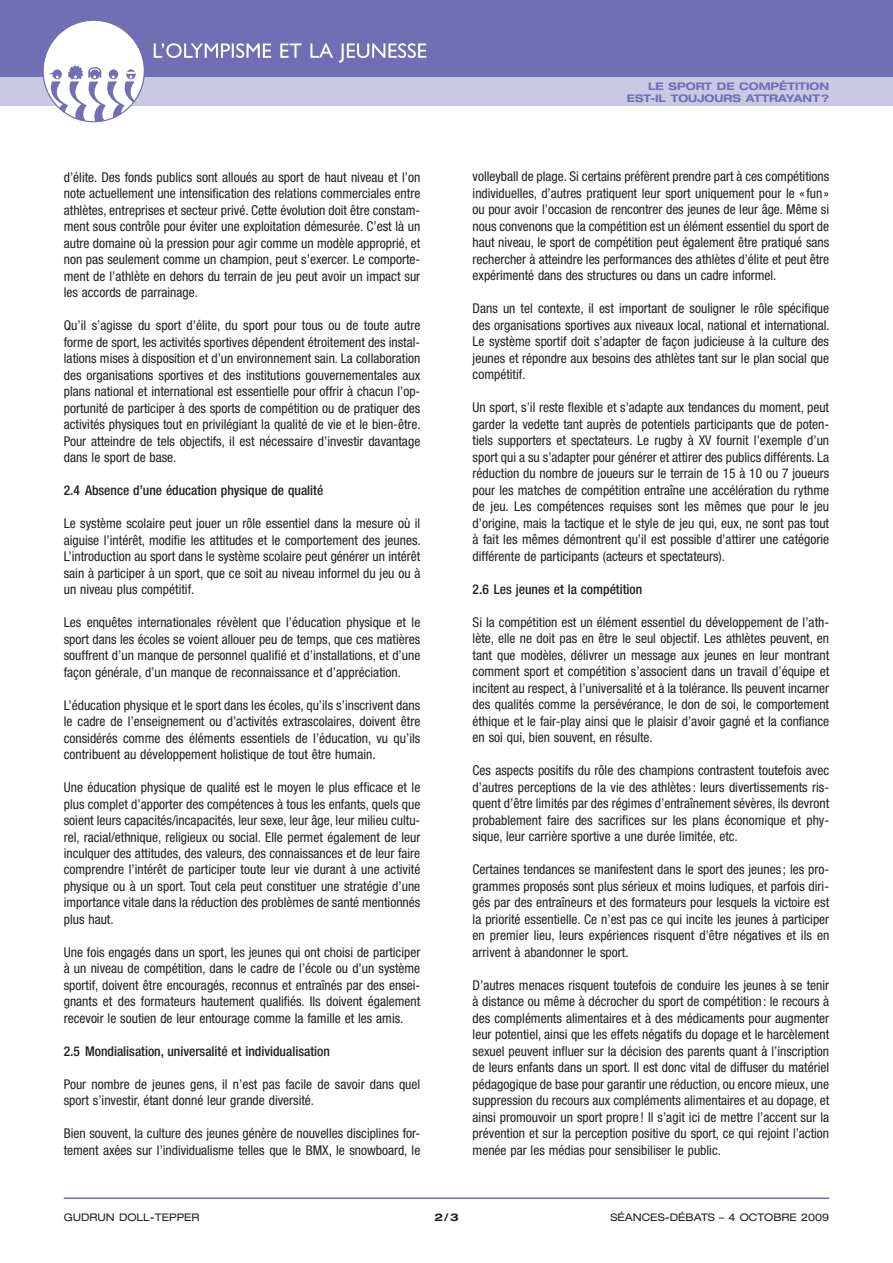
<style>
.page{position:relative;width:893px;height:1263px;background:#fff}
.page>*{position:absolute;margin:0;border:0;box-sizing:border-box;transform-origin:0 0}
.t1{font:condensed 13.5px/16.5px "Helvetica Neue";color:#231f20;text-align:justify}
.t2{font:500 condensed 13.5px "Helvetica Neue";color:#231f20}
.t3{font:expanded 10.5px "Helvetica Neue";color:#231f20}
.t4{font:700 expanded 10.5px "Helvetica Neue";color:#716eb3}
.t5{font:700 expanded 10.5px "Helvetica Neue";color:#231f20}
</style>
<div class="page">
<div style="left:0;top:0;width:893px;height:77px;background:#716eb3"></div>
<div style="left:0;top:77px;width:893px;height:29px;background:#cac8e4"></div>
<svg style="left:154px;top:43px;width:272px;height:20px"></svg>
<div style="left:43px;top:20px;width:101px;height:102px;background:#fff;border-radius:50%"></div>
<svg style="left:47px;top:66px;width:95px;height:56px"></svg>
<hr style="left:64px;top:1197px;width:765px;height:2px;background:#716eb3">
<p class="t1" style="left:64px;top:168px;width:358px">d’élite. Des fonds publics sont alloués au sport de haut niveau et l’on note actuellement une intensification des relations commerciales entre athlètes, entreprises et secteur privé. Cette évolution doit être constam&shy;ment sous contrôle pour éviter une exploitation démesurée. C’est là un autre domaine où la pression pour agir comme un modèle approprié, et non pas seulement comme un champion, peut s’exercer. Le comporte&shy;ment de l’athlète en dehors du terrain de jeu peut avoir un impact sur les accords de parrainage.</p>
<p class="t1" style="left:64px;top:317px;width:358px">Qu’il s’agisse du sport d’élite, du sport pour tous ou de toute autre forme de sport, les activités sportives dépendent étroitement des instal&shy;lations mises à disposition et d’un environnement sain. La collaboration des organisations sportives et des institutions gouvernementales aux plans national et international est essentielle pour offrir à chacun l’op&shy;portunité de participer à des sports de compétition ou de pratiquer des activités physiques tout en privilégiant la qualité de vie et le bien-être.<br>Pour atteindre de tels objectifs, il est nécessaire d’investir davantage dans le sport de base.</p>
<p class="t2" style="left:64px;top:482px;width:261px">2.4 Absence d’une éducation physique de qualité</p>
<p class="t1" style="left:64px;top:515px;width:359px">Le système scolaire peut jouer un rôle essentiel dans la mesure où il aiguise l’intérêt, modifie les attitudes et le comportement des jeunes.<br>L’introduction au sport dans le système scolaire peut générer un intérêt sain à participer à un sport, que ce soit au niveau informel du jeu ou à un niveau plus compétitif.</p>
<p class="t1" style="left:64px;top:614px;width:358px">Les enquêtes internationales révèlent que l’éducation physique et le sport dans les écoles se voient allouer peu de temps, que ces matières souffrent d’un manque de personnel qualifié et d’installations, et d’une façon générale, d’un manque de reconnaissance et d’appréciation.</p>
<p class="t1" style="left:64px;top:696px;width:358px">L’éducation physique et le sport dans les écoles, qu’ils s’inscrivent dans le cadre de l’enseignement ou d’activités extrascolaires, doivent être considérés comme des éléments essentiels de l’éducation, vu qu’ils contribuent au développement holistique de tout être humain.</p>
<p class="t1" style="left:64px;top:779px;width:358px">Une éducation physique de qualité est le moyen le plus efficace et le plus complet d’apporter des compétences à tous les enfants, quels que soient leurs capacités/incapacités, leur sexe, leur âge, leur milieu cultu&shy;rel, racial/ethnique, religieux ou social. Elle permet également de leur inculquer des attitudes, des valeurs, des connaissances et de leur faire comprendre l’intérêt de participer toute leur vie durant à une activité physique ou à un sport. Tout cela peut constituer une stratégie d’une importance vitale dans la réduction des problèmes de santé mentionnés plus haut.</p>
<p class="t1" style="left:64px;top:944px;width:358px">Une fois engagés dans un sport, les jeunes qui ont choisi de participer à un niveau de compétition, dans le cadre de l’école ou d’un système sportif, doivent être encouragés, reconnus et entraînés par des ensei&shy;gnants et des formateurs hautement qualifiés. Ils doivent également recevoir le soutien de leur entourage comme la famille et les amis.</p>
<p class="t2" style="left:64px;top:1043px;width:268px">2.5 Mondialisation, universalité et individualisation</p>
<p class="t1" style="left:64px;top:1076px;width:358px">Pour nombre de jeunes gens, il n’est pas facile de savoir dans quel sport s’investir, étant donné leur grande diversité.</p>
<p class="t1" style="left:64px;top:1125px;width:358px">Bien souvent, la culture des jeunes génère de nouvelles disciplines for&shy;tement axées sur l’individualisme telles que le BMX, le snowboard, le</p>
<p class="t4" style="left:648px;top:80px;width:31px">LE SPOR</p>
<p class="t4" style="left:705px;top:80px;width:22px">T DE</p>
<p class="t4" style="left:739px;top:80px;width:11px">COMP</p>
<p class="t4" style="left:779px;top:80px;width:51px">ÉTITION</p>
<p class="t4" style="left:627px;top:92px;width:61px">EST-IL TOUJOURSA</p>
<p class="t4" style="left:754px;top:92px;width:25px">TTRAYA</p>
<p class="t4" style="left:803px;top:92px;width:28px">NT?</p>
<p class="t1" style="left:473px;top:168px;width:358px">volleyball de plage. Si certains préfèrent prendre part à ces compétitions individuelles, d’autres pratiquent leur sport uniquement pour le «fun » ou pour avoir l’occasion de rencontrer des jeunes de leur âge. Même si nous convenons que la compétition est un élément essentiel du sport de haut niveau, le sport de compétition peut également être pratiqué sans rechercher à atteindre les performances des athlètes d’élite et peut être expérimenté dans des structures ou dans un cadre informel.</p>
<p class="t1" style="left:473px;top:300px;width:359px">Dans un tel contexte, il est important de souligner le rôle spécifique des organisations sportives aux niveaux local, national et international.<br>Le système sportif doit s’adapter de façon judicieuse à la culture des jeunes et répondre aux besoins des athlètes tant sur le plan social que compétitif.</p>
<p class="t1" style="left:473px;top:399px;width:358px">Un sport, s’il reste flexible et s’adapte aux tendances du moment, peut garder la vedette tant auprès de potentiels participants que de poten&shy;tiels supporters et spectateurs. Le rugby à XV fournit l’exemple d’un sport qui a su s’adapter pour générer et attirer des publics différents. La réduction du nombre de joueurs sur le terrain de 15 à 10 ou 7 joueurs pour les matches de compétition entraîne une accélération du rythme de jeu. Les compétences requises sont les mêmes que pour le jeu d’origine, mais la tactique et le style de jeu qui, eux, ne sont pas tout à fait les mêmes démontrent qu’il est possible d’attirer une catégorie différente de participants (acteurs et spectateurs).</p>
<p class="t2" style="left:473px;top:581px;width:171px">2.6 Les jeunes et la compétition</p>
<p class="t1" style="left:473px;top:614px;width:358px">Si la compétition est un élément essentiel du développement de l’ath&shy;lète, elle ne doit pas en être le seul objectif. Les athlètes peuvent, en tant que modèles, délivrer un message aux jeunes en leur montrant comment sport et compétition s’associent dans un travail d’équipe et incitent au respect, à l’universalité et à la tolérance. Ils peuvent incarner des qualités comme la persévérance, le don de soi, le comportement éthique et le fair-play ainsi que le plaisir d’avoir gagné et la confiance en soi qui, bien souvent, en résulte.</p>
<p class="t1" style="left:473px;top:762px;width:358px">Ces aspects positifs du rôle des champions contrastent toutefois avec d’autres perceptions de la vie des athlètes : leurs divertissements ris&shy;quent d’être limités par des régimes d’entraînement sévères, ils devront probablement faire des sacrifices sur les plans économique et phy&shy;sique, leur carrière sportive a une durée limitée, etc.</p>
<p class="t1" style="left:473px;top:861px;width:358px">Certaines tendances se manifestent dans le sport des jeunes ; les pro&shy;grammes proposés sont plus sérieux et moins ludiques, et parfois diri&shy;gés par des entraîneurs et des formateurs pour lesquels la victoire est la priorité essentielle. Ce n’est pas ce qui incite les jeunes à participer en premier lieu, leurs expériences risquent d’être négatives et ils en arrivent à abandonner le sport.</p>
<p class="t1" style="left:473px;top:977px;width:358px">D’autres menaces risquent toutefois de conduire les jeunes à se tenir à distance ou même à décrocher du sport de compétition : le recours à des compléments alimentaires et à des médicaments pour augmenter leur potentiel, ainsi que les effets négatifs du dopage et le harcèlement sexuel peuvent influer sur la décision des parents quant à l’inscription de leurs enfants dans un sport. Il est donc vital de diffuser du matériel pédagogique de base pour garantir une réduction, ou encore mieux, une suppression du recours aux compléments alimentaires et au dopage, et ainsi promouvoir un sport propre ! Il s’agit ici de mettre l’accent sur la prévention et sur la perception positive du sport, ce qui rejoint l’action menée par les médias pour sensibiliser le public.</p>
<p class="t3" style="left:64px;top:1211px;width:72px">GUDRUN DOLL</p>
<p class="t3" style="left:150px;top:1211px;width:51px">-TEPPER</p>
<p class="t5" style="left:434px;top:1211px;width:26px">2/3</p>
<p class="t3" style="left:610px;top:1211px;width:24px">SÉANCES</p>
<p class="t3" style="left:665px;top:1211px;width:166px">-DÉBATS – 4 OCTOBRE 2009</p>
</div>
